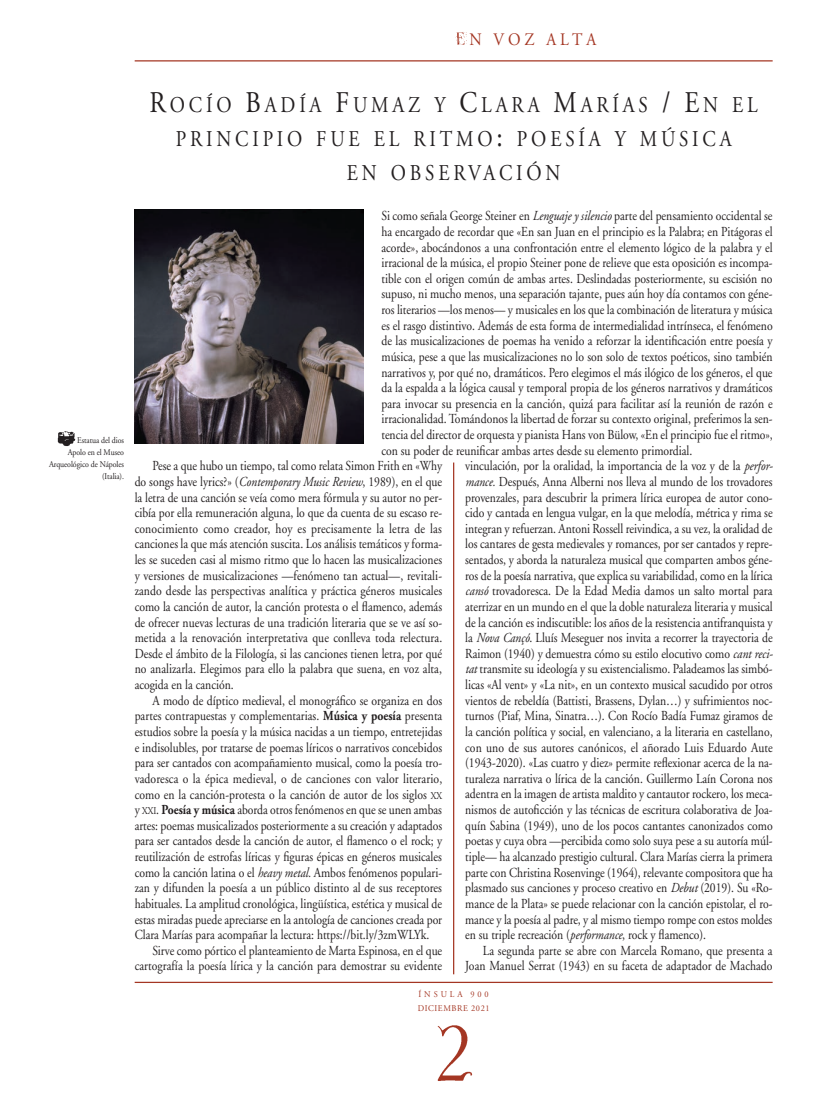
<style>
.page{position:relative;width:840px;height:1120px;background:#fff}
.page>*{position:absolute;margin:0;border:0;box-sizing:border-box;transform-origin:0 0}
.t1{font:22.5px/33.8px "Adobe Garamond";letter-spacing:.2em;color:#231f20;text-align:center;scale:.85 1}
.t2{font:17.5px "Adobe Garamond";color:#a43623;scale:.9 1}
.t3{font:13.75px/15.6px "Adobe Garamond";color:#231f20;text-align:justify;scale:.85 1}
.t4{font:8.75px/12.2px "Adobe Garamond";letter-spacing:-.01em;color:#231f20;text-align:right;scale:.9 1}
.t5{font:8.75px/13.8px "Adobe Garamond";letter-spacing:.07em;color:#a43623;scale:.95 1}
.s1{font-size:30px}
.s2{font-style:italic}
.s3{font-weight:700}
.s4{font-size:10.25px}
</style>
<div class="page">
<img style="left:455px;top:32px;width:11px;height:13px">
<hr style="left:135px;top:60px;width:637px;height:1px;background:#a43623">
<hr style="left:135px;top:981px;width:637px;height:2px;background:#a43623">
<hr style="left:453px;top:462px;width:1px;height:512px;background:#a43623">
<img style="left:437px;top:1025px;width:36px;height:56px">
<img style="left:135px;top:209px;width:229px;height:234px">
<img style="left:58px;top:431px;width:17px;height:15px">
<p class="t2" style="left:469px;top:30px;width:142px">N V O Z A L T A</p>
<p class="t4" style="left:49px;top:434px;width:85px">Estatua del dios<br>Apolo en el Museo<br>Arqueológico de Nápoles (Italia).</p>
<h1 class="t1" style="left:150px;top:89px;width:717px"><span class="s1">R</span>OCÍO <span class="s1">B</span>ADÍA <span class="s1">F</span>UMAZ Y <span class="s1">C</span>LARA <span class="s1">M</span>ARÍAS <span class="s1">/ E</span>N EL<br>PRINCIPIO FUE EL RITMO<span class="s1">:</span> POESÍA Y MÚSICA<br>EN OBSERVACIÓN</h1>
<p class="t3" style="left:381px;top:208px;width:462px">Si como señala George Steiner en <span class="s2">Lenguaje y silencio</span> parte del pensamiento occidental se</p>
<p class="t3" style="left:381px;top:224px;width:462px">ha encargado de recordar que «En san Juan en el principio es la Palabra; en Pitágoras el</p>
<p class="t3" style="left:381px;top:240px;width:462px">acorde», abocándonos a una confrontación entre el elemento lógico de la palabra y el</p>
<p class="t3" style="left:381px;top:255px;width:462px">irracional de la música, el propio Steiner pone de relieve que esta oposición es incompa-</p>
<p class="t3" style="left:381px;top:271px;width:462px">tible con el origen común de ambas artes. Deslindadas posteriormente, su escisión no</p>
<p class="t3" style="left:381px;top:287px;width:462px">supuso, ni mucho menos, una separación tajante, pues aún hoy día contamos con géne-</p>
<p class="t3" style="left:381px;top:302px;width:461px">ros literarios —los menos— y musicales en los que la combinación de literatura y música</p>
<p class="t3" style="left:381px;top:318px;width:462px">es el rasgo distintivo. Además de esta forma de intermedialidad intrínseca, el fenómeno</p>
<p class="t3" style="left:381px;top:333px;width:462px">de las musicalizaciones de poemas ha venido a reforzar la identificación entre poesía y</p>
<p class="t3" style="left:381px;top:349px;width:462px">música, pese a que las musicalizaciones no lo son solo de textos poéticos, sino también</p>
<p class="t3" style="left:381px;top:365px;width:462px">narrativos y, por qué no, dramáticos. Pero elegimos el más ilógico de los géneros, el que</p>
<p class="t3" style="left:381px;top:380px;width:462px">da la espalda a la lógica causal y temporal propia de los géneros narrativos y dramáticos</p>
<p class="t3" style="left:381px;top:396px;width:462px">para invocar su presencia en la canción, quizá para facilitar así la reunión de razón e</p>
<p class="t3" style="left:381px;top:411px;width:462px">irracionalidad. Tomándonos la libertad de forzar su contexto original, preferimos la sen-</p>
<p class="t3" style="left:381px;top:427px;width:462px">tencia del director de orquesta y pianista Hans von Bülow, «En el principio fue el ritmo»,</p>
<p class="t3" style="left:381px;top:443px;width:367px">con su poder de reunificar ambas artes desde su elemento primordial.</p>
<p class="t3" style="left:152px;top:458px;width:342px">Pese a que hubo un tiempo, tal como relata Simon Frith en «Why</p>
<p class="t3" style="left:135px;top:474px;width:363px">do songs have lyrics?» (<span class="s2">Contemporary Music Review</span>, 1989), en el que</p>
<p class="t3" style="left:135px;top:490px;width:363px">la letra de una canción se veía como mera fórmula y su autor no per-</p>
<p class="t3" style="left:135px;top:505px;width:363px">cibía por ella remuneración alguna, lo que da cuenta de su escaso re-</p>
<p class="t3" style="left:135px;top:521px;width:363px">conocimiento como creador, hoy es precisamente la letra de las</p>
<p class="t3" style="left:135px;top:536px;width:363px">canciones la que más atención suscita. Los análisis temáticos y forma-</p>
<p class="t3" style="left:135px;top:552px;width:363px">les se suceden casi al mismo ritmo que lo hacen las musicalizaciones</p>
<p class="t3" style="left:135px;top:568px;width:363px">y versiones de musicalizaciones —fenómeno tan actual—, revitali-</p>
<p class="t3" style="left:135px;top:583px;width:363px">zando desde las perspectivas analítica y práctica géneros musicales</p>
<p class="t3" style="left:135px;top:599px;width:363px">como la canción de autor, la canción protesta o el flamenco, además</p>
<p class="t3" style="left:135px;top:615px;width:363px">de ofrecer nuevas lecturas de una tradición literaria que se ve así so-</p>
<p class="t3" style="left:135px;top:630px;width:363px">metida a la renovación interpretativa que conlleva toda relectura.</p>
<p class="t3" style="left:135px;top:646px;width:363px">Desde el ámbito de la Filología, si las canciones tienen letra, por qué</p>
<p class="t3" style="left:135px;top:661px;width:363px">no analizarla. Elegimos para ello la palabra que suena, en voz alta,</p>
<p class="t3" style="left:135px;top:677px;width:118px">acogida en la canción.</p>
<p class="t3" style="left:152px;top:693px;width:342px">A modo de díptico medieval, el monográfico se organiza en dos</p>
<p class="t3" style="left:135px;top:708px;width:363px">partes contrapuestas y complementarias. <span class="s3">Música y poesía</span> presenta</p>
<p class="t3" style="left:135px;top:724px;width:363px">estudios sobre la poesía y la música nacidas a un tiempo, entretejidas</p>
<p class="t3" style="left:135px;top:740px;width:363px">e indisolubles, por tratarse de poemas líricos o narrativos concebidos</p>
<p class="t3" style="left:135px;top:755px;width:363px">para ser cantados con acompañamiento musical, como la poesía tro-</p>
<p class="t3" style="left:135px;top:771px;width:363px">vadoresca o la épica medieval, o de canciones con valor literario,</p>
<p class="t3" style="left:135px;top:786px;width:363px">como en la canción-protesta o la canción de autor de los siglos <span class="s4">XX</span></p>
<p class="t3" style="left:135px;top:802px;width:363px">y <span class="s4">XXI</span>. <span class="s3">Poesía y música</span> aborda otros fenómenos en que se unen ambas</p>
<p class="t3" style="left:135px;top:818px;width:363px">artes: poemas musicalizados posteriormente a su creación y adaptados</p>
<p class="t3" style="left:135px;top:833px;width:363px">para ser cantados desde la canción de autor, el flamenco o el rock; y</p>
<p class="t3" style="left:135px;top:849px;width:363px">reutilización de estrofas líricas y figuras épicas en géneros musicales</p>
<p class="t3" style="left:135px;top:865px;width:363px">como la canción latina o el <span class="s2">heavy metal.</span> Ambos fenómenos populari-</p>
<p class="t3" style="left:135px;top:880px;width:363px">zan y difunden la poesía a un público distinto al de sus receptores</p>
<p class="t3" style="left:135px;top:896px;width:363px">habituales. La amplitud cronológica, lingüística, estética y musical de</p>
<p class="t3" style="left:135px;top:912px;width:363px">estas miradas puede apreciarse en la antología de canciones creada por</p>
<p class="t3" style="left:135px;top:927px;width:348px">Clara Marías para acompañar la lectura: https://bit.ly/3zmWLYk.</p>
<p class="t3" style="left:152px;top:943px;width:342px">Sirve como pórtico el planteamiento de Marta Espinosa, en el que</p>
<p class="t3" style="left:135px;top:958px;width:363px">cartografía la poesía lírica y la canción para demostrar su evidente</p>
<p class="t3" style="left:465px;top:458px;width:364px">vinculación, por la oralidad, la importancia de la voz y de la <span class="s2">perfor&shy;mance.</span> Después, Anna Alberni nos lleva al mundo de los trovadores provenzales, para descubrir la primera lírica europea de autor cono&shy;cido y cantada en lengua vulgar, en la que melodía, métrica y rima se integran y refuerzan. Antoni Rossell reivindica, a su vez, la oralidad de los cantares de gesta medievales y romances, por ser cantados y repre&shy;sentados, y aborda la naturaleza musical que comparten ambos géne&shy;ros de la poesía narrativa, que explica su variabilidad, como en la lírica <span class="s2">cansó</span> trovadoresca. De la Edad Media damos un salto mortal para aterrizar en un mundo en el que la doble naturaleza literaria y musical de la canción es indiscutible: los años de la resistencia antifranquista y la <span class="s2">Nova Cançó</span>. Lluís Meseguer nos invita a recorrer la trayectoria de Raimon (1940) y demuestra cómo su estilo elocutivo como <span class="s2">cant reci&shy;tat</span> transmite su ideología y su existencialismo. Paladeamos las simbó&shy;licas «Al vent» y «La nit», en un contexto musical sacudido por otros vientos de rebeldía (Battisti, Brassens, Dylan…) y sufrimientos noc&shy;turnos (Piaf, Mina, Sinatra…). Con Rocío Badía Fumaz giramos de la canción política y social, en valenciano, a la literaria en castellano, con uno de sus autores canónicos, el añorado Luis Eduardo Aute (1943-2020). «Las cuatro y diez» permite reflexionar acerca de la na&shy;turaleza narrativa o lírica de la canción. Guillermo Laín Corona nos adentra en la imagen de artista maldito y cantautor rockero, los meca&shy;nismos de autoficción y las técnicas de escritura colaborativa de Joa&shy;quín Sabina (1949), uno de los pocos cantantes canonizados como poetas y cuya obra —percibida como solo suya pese a su autoría múl&shy;tiple— ha alcanzado prestigio cultural. Clara Marías cierra la primera parte con Christina Rosenvinge (1964), relevante compositora que ha plasmado sus canciones y proceso creativo en <span class="s2">Debut</span> (2019). Su «Ro&shy;mance de la Plata» se puede relacionar con la canción epistolar, el ro&shy;mance y la poesía al padre, y al mismo tiempo rompe con estos moldes en su triple recreación (<span class="s2">performance</span>, rock y flamenco).</p>
<p class="t3" style="left:465px;top:943px;width:363px;text-align:right">La segunda parte se abre con Marcela Romano, que presenta a<br>Joan Manuel Serrat (1943) en su faceta de adaptador de Machado</p>
<p class="t5" style="left:418px;top:987px;width:77px">ÍNSULA 900<br>DICIEMBRE 2021</p>
</div>
